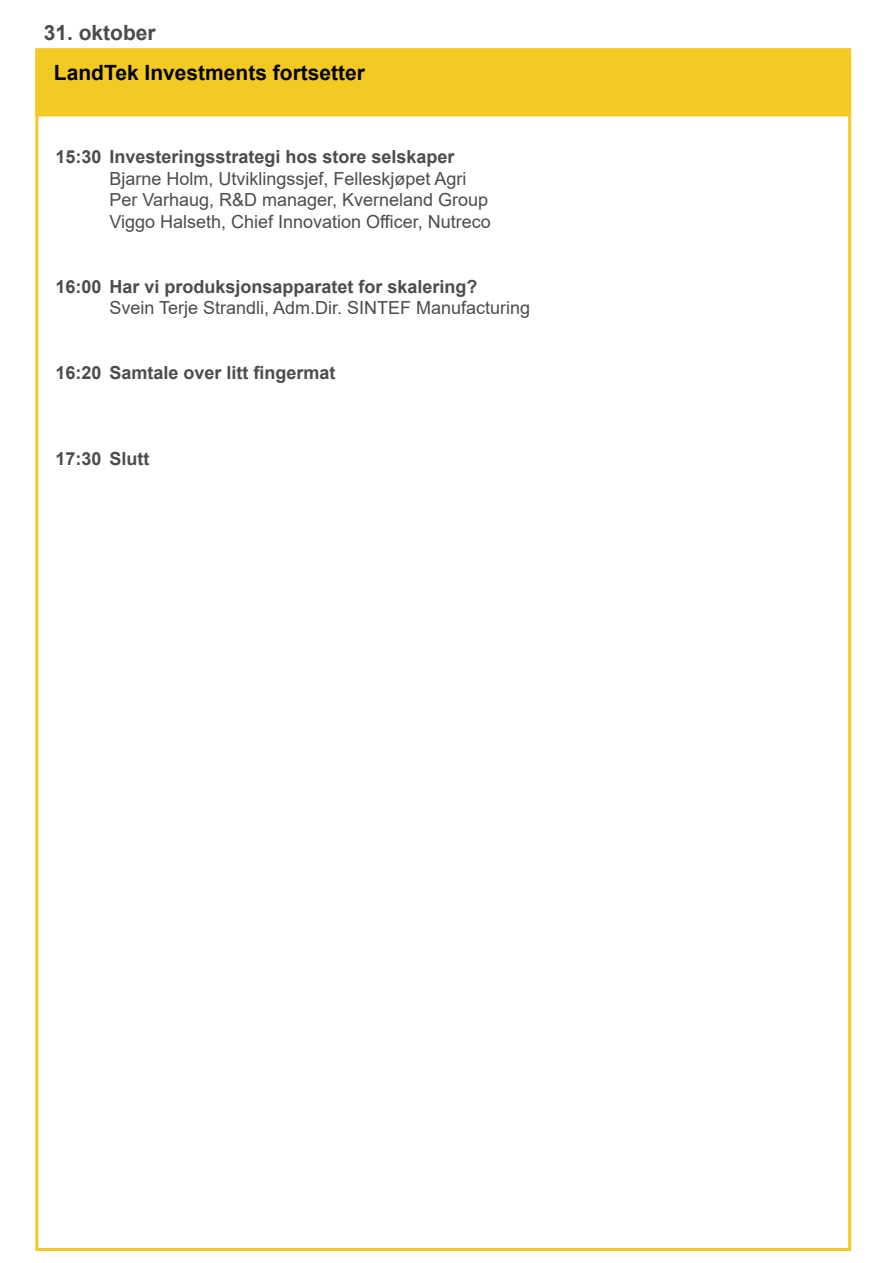
<style>
.page{position:relative;width:893px;height:1263px;background:#fff}
.page>*{position:absolute;margin:0;border:0;box-sizing:border-box;transform-origin:0 0}
.t1{font:700 21px "Arial";color:#040101}
.t2{font:700 21px "Arial";color:#4b4c4d}
.t3{font:18px "Arial";color:#4b4c4d}
.t4{font:700 18px "Arial";color:#4b4c4d}
</style>
<div class="page">
<div style="left:36px;top:50px;width:814px;height:66px;background:#f3c924"></div>
<div style="left:35px;top:49px;width:815px;height:67px;border:2px solid #f3c924"></div>
<p class="t2" style="left:44px;top:18px;width:114px">31. oktober</p>
<p class="t1" style="left:54px;top:58px;width:313px">LandTek Investments fortsetter</p>
<p class="t4" style="left:55px;top:144px;width:401px">15:30 Investeringsstrategi hos store selskaper</p>
<p class="t3" style="left:109px;top:166px;width:359px">Bjarne Holm, Utviklingssjef, Felleskjøpet Agri</p>
<p class="t3" style="left:109px;top:187px;width:380px">Per Varhaug, R&amp;D manager, Kverneland Group</p>
<p class="t3" style="left:109px;top:209px;width:383px">Viggo Halseth, Chief Innovation Officer, Nutreco</p>
<p class="t4" style="left:55px;top:274px;width:424px">16:00 Har vi produksjonsapparatet for skalering?</p>
<p class="t3" style="left:109px;top:295px;width:422px">Svein Terje Strandli, Adm.Dir. SINTEF Manufacturing</p>
<p class="t4" style="left:55px;top:360px;width:282px">16:20 Samtale over litt fingermat</p>
<p class="t4" style="left:55px;top:446px;width:95px">17:30 Slutt</p>
</div>
